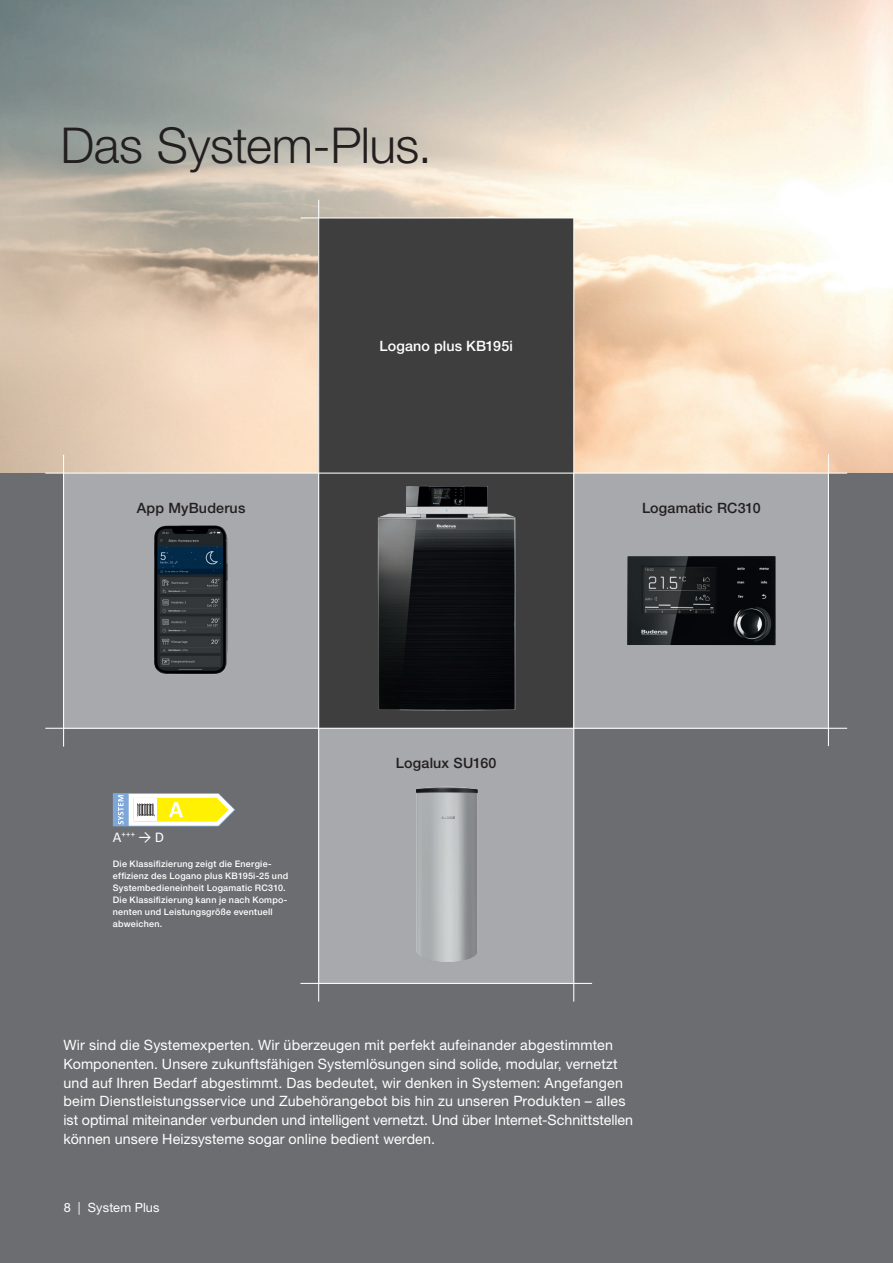
<style>
.page{position:relative;width:893px;height:1263px;background:#fff}
.page>*{position:absolute;margin:0;border:0;box-sizing:border-box;transform-origin:0 0}
.t1{font:300 49.5px "Helvetica Neue LT Pro";letter-spacing:-.01em;color:#231f20}
.t2{font:15px "Calibri";color:#fff}
.Copytext_HelveticaNeueLTPro_roman_9_5pt_{font:14.25px/18.8px "Helvetica Neue LT Pro";letter-spacing:.01em;color:#fff}
.Small_system_productname_small_Helvetica{font:500 14.25px "Helvetica Neue LT Pro";letter-spacing:.01em;color:#231f20}
.Large_system_productname_large_Helvetica{font:500 14.25px "Helvetica Neue LT Pro";letter-spacing:.015em;color:#fff}
.Large_system_productname_small_Helvetica{font:500 14.25px "Helvetica Neue LT Pro";letter-spacing:.01em;color:#231f20}
.Pagination_HelveticaNeueLTPro_roman_8_5p{font:12.75px "Helvetica Neue LT Pro";letter-spacing:.01em;color:#fff}
.Footnote_HelveticaNeueLTPro_medium_6pt_w{font:500 9px/12px "Helvetica Neue LT Pro";letter-spacing:.025em;color:#fff}
</style>
<div class="page">
<img style="left:0;top:0;width:893px;height:473px">
<div style="left:0;top:473px;width:893px;height:790px;background:#6c6d70"></div>
<div style="left:319px;top:218px;width:255px;height:256px;background:#3e3e3f"></div>
<div style="left:319px;top:473px;width:255px;height:255px;background:#3e3e3f"></div>
<div style="left:319px;top:728px;width:255px;height:255px;background:#a8a9ad"></div>
<div style="left:64px;top:473px;width:255px;height:255px;background:#a8a9ad"></div>
<div style="left:574px;top:473px;width:255px;height:255px;background:#a8a9ad"></div>
<hr style="left:318px;top:200px;width:1px;height:802px;background:#fff">
<hr style="left:573px;top:200px;width:1px;height:802px;background:#fff">
<hr style="left:45px;top:473px;width:802px;height:1px;background:#fff">
<hr style="left:300px;top:217px;width:292px;height:1px;background:#fff">
<hr style="left:300px;top:983px;width:292px;height:1px;background:#fff">
<hr style="left:45px;top:728px;width:802px;height:1px;background:#fff">
<hr style="left:63px;top:455px;width:1px;height:291px;background:#fff">
<hr style="left:828px;top:454px;width:1px;height:292px;background:#fff">
<img style="left:154px;top:525px;width:74px;height:149px">
<img style="left:378px;top:486px;width:138px;height:225px">
<img style="left:627px;top:556px;width:149px;height:89px">
<img style="left:416px;top:787px;width:62px;height:175px">
<svg style="left:113px;top:793px;width:122px;height:33px;background:#dcdc8a"></svg>
<p class="t1" style="left:60px;top:115px;width:373px">Das System-Plus.</p>
<p class="Small_system_productname_small_Helvetica" style="left:137px;top:499px;width:110px">App MyBuderus</p>
<p class="Large_system_productname_large_Helvetica" style="left:379px;top:337px;width:135px">Logano plus KB195i</p>
<p class="Small_system_productname_small_Helvetica" style="left:642px;top:499px;width:120px">Logamatic RC310</p>
<p class="t2" style="left:113px;top:826px;width:53px">A<sup>+++</sup> → D</p>
<p class="Footnote_HelveticaNeueLTPro_medium_6pt_w" style="left:113px;top:857px;width:160px">Die Klassifizierung zeigt die Energie-</p>
<p class="Footnote_HelveticaNeueLTPro_medium_6pt_w" style="left:113px;top:869px;width:177px">effizienz des Logano plus KB195i-25 und<br>Systembedieneinheit Logamatic RC310.</p>
<p class="Footnote_HelveticaNeueLTPro_medium_6pt_w" style="left:113px;top:893px;width:176px">Die Klassifizierung kann je nach Kompo-</p>
<p class="Footnote_HelveticaNeueLTPro_medium_6pt_w" style="left:113px;top:905px;width:161px">nenten und Leistungsgröße eventuell</p>
<p class="Footnote_HelveticaNeueLTPro_medium_6pt_w" style="left:113px;top:917px;width:51px">abweichen.</p>
<p class="Large_system_productname_small_Helvetica" style="left:396px;top:754px;width:102px">Logalux SU160</p>
<p class="Copytext_HelveticaNeueLTPro_roman_9_5pt_" style="left:64px;top:1035px;width:551px">Wir sind die Systemexperten. Wir überzeugen mit perfekt aufeinander abgestimmten</p>
<p class="Copytext_HelveticaNeueLTPro_roman_9_5pt_" style="left:64px;top:1054px;width:556px">Komponenten. Unsere zukunftsfähigen Systemlösungen sind solide, modular, vernetzt</p>
<p class="Copytext_HelveticaNeueLTPro_roman_9_5pt_" style="left:64px;top:1073px;width:563px">und auf Ihren Bedarf abgestimmt. Das bedeutet, wir denken in Systemen: Angefangen beim Dienstleistungsservice und Zubehörangebot bis hin zu unseren Produkten – alles</p>
<p class="Copytext_HelveticaNeueLTPro_roman_9_5pt_" style="left:64px;top:1110px;width:571px">ist optimal miteinander verbunden und intelligent vernetzt. Und über Internet-Schnittstellen können unsere Heizsysteme sogar online bedient werden.</p>
<p class="Pagination_HelveticaNeueLTPro_roman_8_5p" style="left:64px;top:1199px;width:97px">8 | System Plus</p>
</div>
